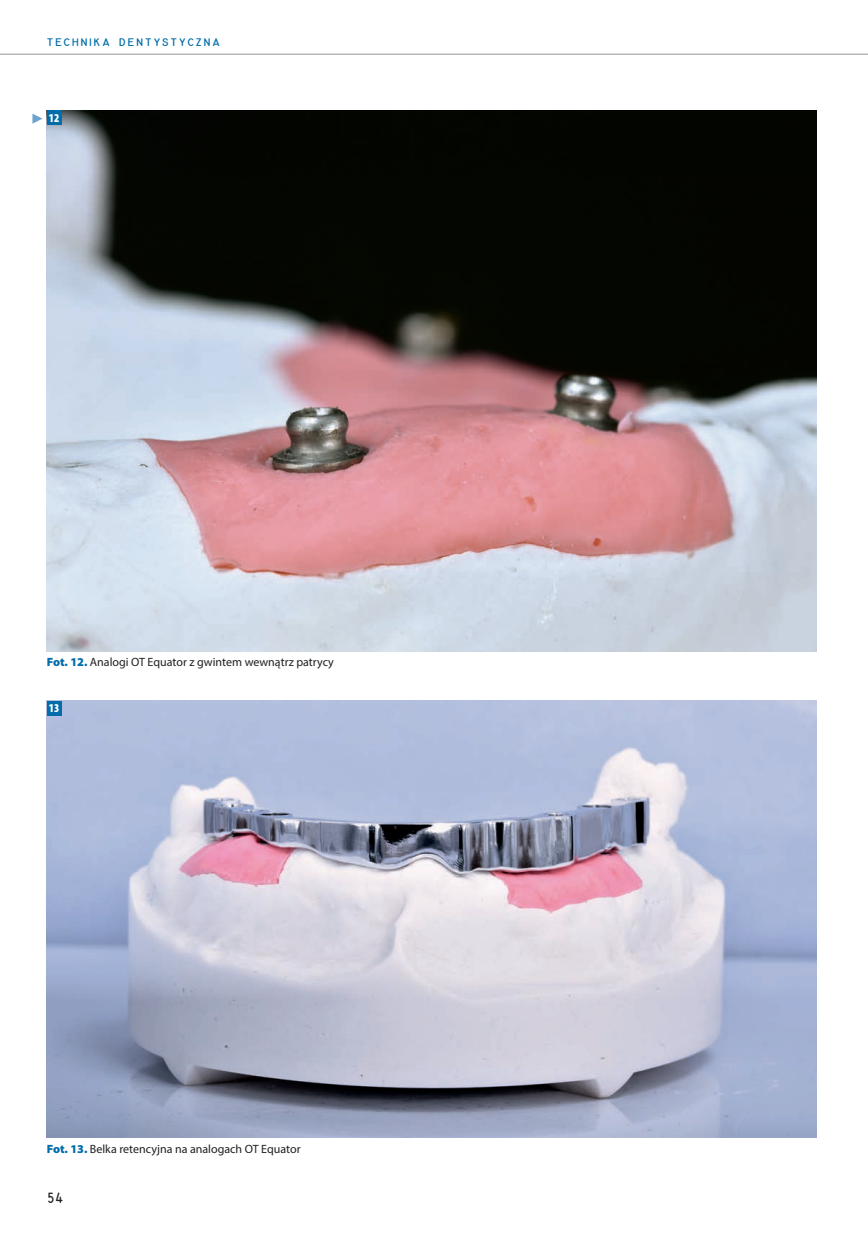
<style>
.page{position:relative;width:868px;height:1234px;background:#fff}
.page>*{position:absolute;margin:0;border:0;box-sizing:border-box;transform-origin:0 0}
.t1{font:15.75px "Gordon URWTCE Con";color:#231f20}
.t2{font:12px "Myriad Pro";color:#231f20}
.t3{font:900 condensed 12px "Myriad Pro";color:#fff}
.t4{font:11.55px "Gordon URWTCE Con";letter-spacing:.145em;color:#006daa;scale:1.25 1}
.s1{font-weight:900;color:#006daa}
</style>
<div class="page">
<svg style="left:32px;top:114px;width:11px;height:10px"></svg>
<hr style="left:0;top:54px;width:867px;height:1px;background:#939598">
<img style="left:47px;top:700px;width:769px;height:437px">
<img style="left:47px;top:111px;width:769px;height:540px">
<div style="left:47px;top:111px;width:14px;height:14px;background:#006daa"></div>
<div style="left:47px;top:700px;width:14px;height:15px;background:#006daa"></div>
<p class="t4" style="left:47px;top:36px;width:140px">TECHNIKA DENTYSTYCZNA</p>
<p class="t3" style="left:49px;top:114px;width:12px">12</p>
<p class="t2" style="left:47px;top:657px;width:288px"><span class="s1">Fot. 12.</span> Analogi OT Equator z gwintem wewnątrz patrycy</p>
<p class="t3" style="left:49px;top:704px;width:12px">13</p>
<p class="t2" style="left:47px;top:1144px;width:255px"><span class="s1">Fot. 13.</span> Belka retencyjna na analogach OT Equator</p>
<h1 class="t1" style="left:47px;top:1187px;width:18px">54</h1>
</div>
